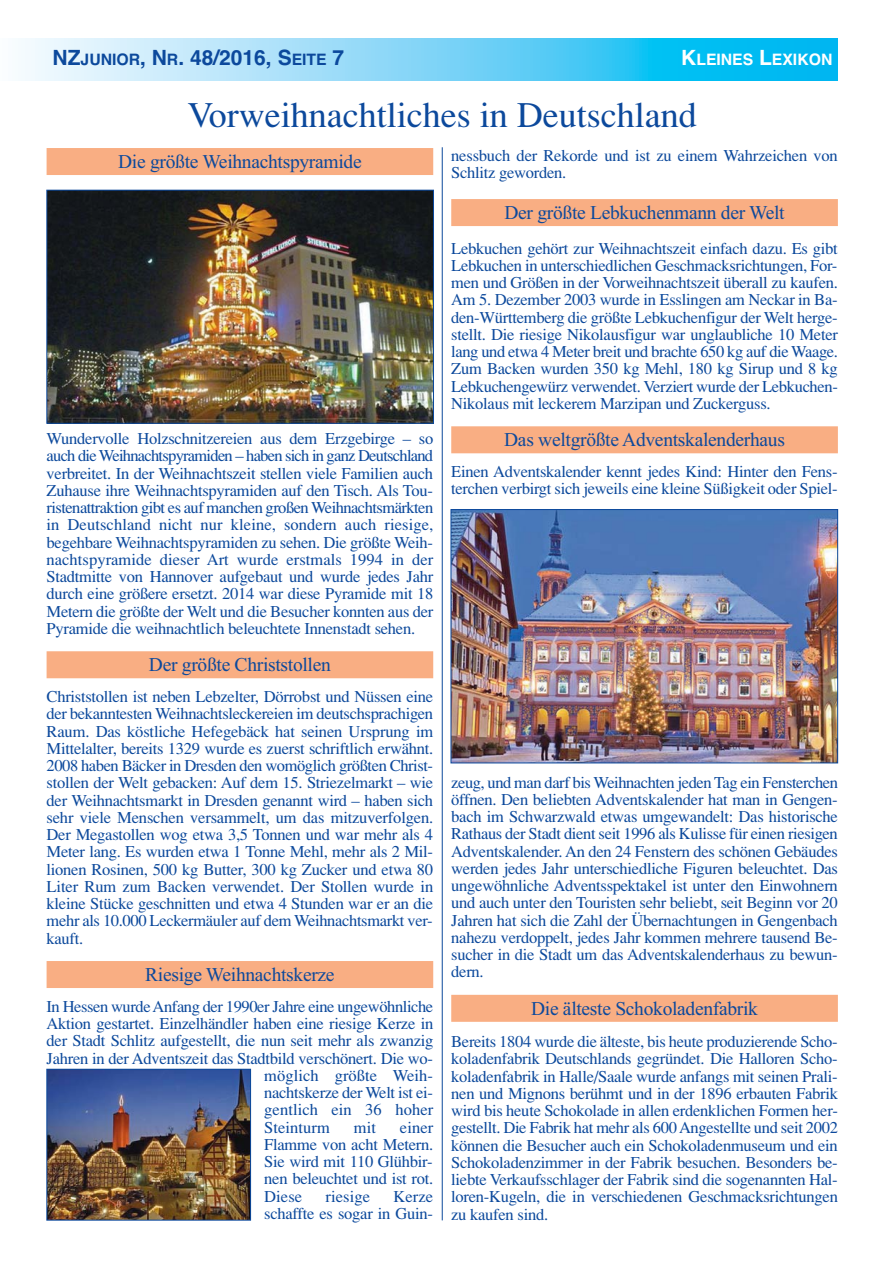
<style>
.page{position:relative;width:893px;height:1263px;background:#fff}
.page>*{position:absolute;margin:0;border:0;box-sizing:border-box;transform-origin:0 0}
.t1{font:36px "Times H Roman";color:#0c499c}
.t2{font:700 21px "Helvetica";color:#0c499c}
.t3{font:19.5px "Times New Roman";letter-spacing:-.015em;color:#0c499c}
.t4{font:16.5px/17.2px "Times H Roman";letter-spacing:-.015em;color:#0c499c;text-align:justify}
.t5{font:16.5px "Times H Roman";letter-spacing:.005em;color:#0c499c}
.t6{font:700 15.75px "Helvetica";color:#fff}
.s1{font-size:15.75px}
.s2{font-size:21px}
</style>
<div class="page">
<svg style="left:21px;top:38px;width:816px;height:43px;background:#75d5f7"></svg>
<div style="left:47px;top:148px;width:386px;height:27px;background:#f9ae83"></div>
<div style="left:47px;top:651px;width:386px;height:27px;background:#f9ae83"></div>
<div style="left:47px;top:961px;width:386px;height:27px;background:#f9ae83"></div>
<div style="left:451px;top:199px;width:386px;height:27px;background:#f9ae83"></div>
<div style="left:451px;top:426px;width:386px;height:27px;background:#f9ae83"></div>
<div style="left:451px;top:995px;width:386px;height:27px;background:#f9ae83"></div>
<hr style="left:442px;top:147px;width:1px;height:1073px;background:#0c499c">
<img style="left:49px;top:192px;width:382px;height:230px">
<div style="left:47px;top:190px;width:386px;height:234px;border:1px solid #0c499c"></div>
<img style="left:453px;top:511px;width:382px;height:250px">
<div style="left:451px;top:509px;width:386px;height:254px;border:1px solid #0c499c"></div>
<img style="left:49px;top:1071px;width:200px;height:147px">
<div style="left:47px;top:1069px;width:204px;height:151px;border:1px solid #0c499c"></div>
<p class="t2" style="left:53px;top:50px;width:293px">NZ<span class="s1">JUNIOR</span>, N<span class="s1">R</span>. 48/2016, S<span class="s1">EITE</span> 7</p>
<p class="t6" style="left:681px;top:54px;width:153px"><span class="s2">K</span>LEINES <span class="s2">L</span>EXIKON</p>
<h1 class="t1" style="left:188px;top:103px;width:510px">Vorweihnachtliches in Deutschland</h1>
<p class="t3" style="left:118px;top:154px;width:245px">Die größte Weihnachtspyramide</p>
<p class="t4" style="left:47px;top:432px;width:388px">Wundervolle Holzschnitzereien aus dem Erzgebirge – so auch die Weihnachtspyramiden – haben sich in ganz Deutschland verbreitet. In der Weihnachtszeit stellen viele Familien auch Zuhause ihre Weihnachtspyramiden auf den Tisch. Als Tou - risten attraktion gibt es auf manchen großen Weihnachtsmärkten in Deutschland nicht nur kleine, sondern auch riesige, begehbare Weihnachtspyramiden zu sehen. Die größte Weih - nachtspyramide dieser Art wurde erstmals 1994 in der Stadtmitte von Hannover aufgebaut und wurde jedes Jahr durch eine größere ersetzt. 2014 war diese Pyramide mit 18<br>Metern die größte der Welt und die Besucher konnten aus der Pyramide die weihnachtlich beleuchtete Innenstadt sehen.</p>
<p class="t3" style="left:149px;top:658px;width:183px">Der größte Christstollen</p>
<p class="t4" style="left:47px;top:690px;width:388px">Christstollen ist neben Lebzelter, Dörrobst und Nüssen eine der bekanntesten Weihnachtsleckereien im deutschsprachigen Raum. Das köstliche Hefegebäck hat seinen Ursprung im Mittelalter, bereits 1329 wurde es zuerst schriftlich erwähnt.<br>2008 haben Bäcker in Dresden den womöglich größten Christ&shy;stollen der Welt gebacken: Auf dem 15. Striezelmarkt – wie der Weihnachtsmarkt in Dresden genannt wird – haben sich sehr viele Menschen versammelt, um das mitzuverfolgen.<br>Der Megastollen wog etwa 3,5 Tonnen und war mehr als 4<br>Meter lang. Es wurden etwa 1 Tonne Mehl, mehr als 2 Mil&shy;lionen Rosinen, 500 kg Butter, 300 kg Zucker und etwa 80<br>Liter Rum zum Backen verwendet. Der Stollen wurde in kleine Stücke geschnitten und etwa 4 Stunden war er an die mehr als 10.000 Leckermäuler auf dem Weihnachtsmarkt ver&shy;kauft.</p>
<p class="t3" style="left:145px;top:967px;width:191px">Riesige Weihnachtskerze</p>
<p class="t4" style="left:47px;top:999px;width:388px">In Hessen wurde Anfang der 1990er Jahre eine ungewöhnliche</p>
<p class="t4" style="left:47px;top:1017px;width:388px">Aktion gestartet. Einzelhändler haben eine riesige Kerze in</p>
<p class="t4" style="left:47px;top:1034px;width:388px">der Stadt Schlitz aufgestellt, die nun seit mehr als zwanzig</p>
<p class="t4" style="left:47px;top:1051px;width:388px">Jahren in der Adventszeit das Stadtbild verschönert. Die wo-</p>
<p class="t5" style="left:264px;top:1070px;width:170px">möglich größte Weih-</p>
<p class="t4" style="left:264px;top:1086px;width:170px">nachtskerze der Welt ist ei-</p>
<p class="t5" style="left:264px;top:1104px;width:170px">gentlich ein 36 hoher</p>
<p class="t5" style="left:264px;top:1121px;width:67px">Steinturm</p>
<p class="t4" style="left:354px;top:1120px;width:24px">mit</p>
<p class="t4" style="left:264px;top:1120px;width:170px;text-indent:136px">einer Flamme von acht Metern.<br>Sie wird mit 110 Glühbir&shy;nen beleuchtet und ist rot.<br>Diese</p>
<p class="t5" style="left:325px;top:1190px;width:46px">riesige</p>
<p class="t4" style="left:264px;top:1189px;width:170px;text-align:right">Kerze<br>schaffte es sogar in Guin-</p>
<p class="t4" style="left:451px;top:148px;width:388px">nessbuch der Rekorde und ist zu einem Wahrzeichen von<br>Schlitz geworden.</p>
<p class="t3" style="left:504px;top:206px;width:282px">Der größte Lebkuchenmann der Welt</p>
<p class="t4" style="left:451px;top:241px;width:388px">Lebkuchen gehört zur Weihnachtszeit einfach dazu. Es gibt Lebkuchen in unterschiedlichen Geschmacksrichtungen, For&shy;men und Größen in der Vorweihnachtszeit überall zu kaufen.<br>Am 5. Dezember 2003 wurde in Esslingen am Neckar in Ba&shy;den-Württemberg die größte Lebkuchenfigur der Welt herge&shy;stellt. Die riesige Nikolausfigur war unglaubliche 10 Meter lang und etwa 4 Meter breit und brachte 650 kg auf die Waage.<br>Zum Backen wurden 350 kg Mehl, 180 kg Sirup und 8 kg Lebkuchengewürz verwendet. Verziert wurde der Lebkuchen-Nikolaus mit leckerem Marzipan und Zuckerguss.</p>
<p class="t3" style="left:504px;top:433px;width:282px">Das weltgrößte Adventskalenderhaus</p>
<p class="t4" style="left:451px;top:465px;width:388px">Einen Adventskalender kennt jedes Kind: Hinter den Fens - terchen verbirgt sich jeweils eine kleine Süßigkeit oder Spiel-</p>
<p class="t4" style="left:451px;top:775px;width:388px">zeug, und man darf bis Weihnachten jeden Tag ein Fensterchen öffnen. Den beliebten Adventskalender hat man in Gengen&shy;bach im Schwarzwald etwas umgewandelt: Das historische Rathaus der Stadt dient seit 1996 als Kulisse für einen riesigen Adventskalender. An den 24 Fenstern des schönen Gebäudes werden jedes Jahr unterschiedliche Figuren beleuchtet. Das ungewöhnliche Adventsspektakel ist unter den Einwohnern und auch unter den Touristen sehr beliebt, seit Beginn vor 20<br>Jahren hat sich die Zahl der Übernachtungen in Gengenbach nahezu verdoppelt, jedes Jahr kommen mehrere tausend Be&shy;sucher in die Stadt um das Adventskalenderhaus zu bewun&shy;dern.</p>
<p class="t3" style="left:531px;top:1001px;width:228px">Die älteste Schokoladenfabrik</p>
<p class="t4" style="left:451px;top:1035px;width:388px">Bereits 1804 wurde die älteste, bis heute produzierende Scho&shy;koladenfabrik Deutschlands gegründet. Die Halloren Scho&shy;koladenfabrik in Halle/Saale wurde anfangs mit seinen Prali&shy;nen und Mignons berühmt und in der 1896 erbauten Fabrik wird bis heute Schokolade in allen erdenklichen Formen her&shy;gestellt. Die Fabrik hat mehr als 600 Angestellte und seit 2002 können die Besucher auch ein Schokoladenmuseum und ein Schokoladenzimmer in der Fabrik besuchen. Besonders be&shy;liebte Verkaufsschlager der Fabrik sind die sogenannten Hal&shy;loren-Kugeln, die in verschiedenen Geschmacksrichtungen zu kaufen sind.</p>
</div>
